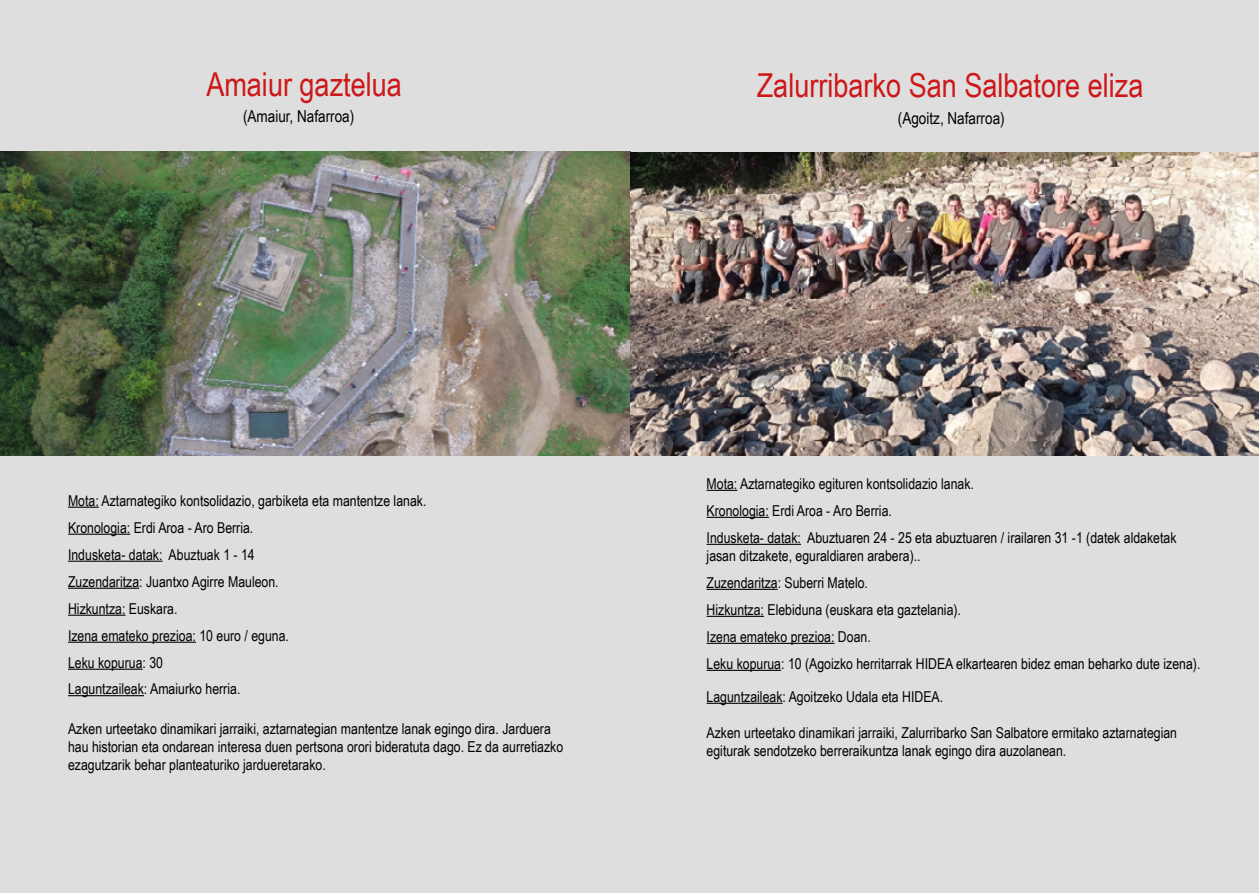
<style>
.page{position:relative;width:1259px;height:893px;background:#dedede}
.page>*{position:absolute;margin:0;border:0;box-sizing:border-box;transform-origin:0 0}
.t1{font:33px "Arial Narrow";color:#cd1719}
.t2{font:16.5px "Arial Narrow";color:#000}
.t3{font:15px/27px "Arial Narrow";color:#000}
</style>
<div class="page">
<img style="left:0;top:152px;width:1259px;height:304px">
<hr style="left:68px;top:507px;width:31px;height:1px;background:#000">
<hr style="left:68px;top:534px;width:62px;height:1px;background:#000">
<hr style="left:68px;top:561px;width:94px;height:1px;background:#000">
<hr style="left:68px;top:588px;width:71px;height:1px;background:#000">
<hr style="left:68px;top:615px;width:57px;height:1px;background:#000">
<hr style="left:68px;top:642px;width:128px;height:1px;background:#000">
<hr style="left:68px;top:669px;width:75px;height:1px;background:#000">
<hr style="left:68px;top:695px;width:76px;height:1px;background:#000">
<hr style="left:706px;top:490px;width:31px;height:1px;background:#000">
<hr style="left:706px;top:517px;width:63px;height:1px;background:#000">
<hr style="left:706px;top:544px;width:95px;height:1px;background:#000">
<hr style="left:706px;top:589px;width:71px;height:1px;background:#000">
<hr style="left:706px;top:616px;width:58px;height:1px;background:#000">
<hr style="left:706px;top:643px;width:128px;height:1px;background:#000">
<hr style="left:706px;top:670px;width:75px;height:1px;background:#000">
<hr style="left:706px;top:703px;width:76px;height:1px;background:#000">
<h1 class="t1" style="left:206px;top:60px;width:197px">Amaiur gaztelua</h1>
<p class="t2" style="left:243px;top:104px;width:113px">(Amaiur, Nafarroa)</p>
<p class="t3" style="left:68px;top:486px;width:360px">Mota: Aztarnategiko kontsolidazio, garbiketa eta mantentze lanak.<br>Kronologia: Erdi Aroa - Aro Berria.<br>Indusketa- datak: Abuztuak 1 - 14<br>Zuzendaritza: Juantxo Agirre Mauleon.<br>Hizkuntza: Euskara.<br>Izena emateko prezioa: 10 euro / eguna.<br>Leku kopurua: 30<br>Laguntzaileak: Amaiurko herria.</p>
<p class="t3" style="left:68px;top:719px;width:497px;line-height:18px">Azken urteetako dinamikari jarraiki, aztarnategian mantentze lanak egingo dira. Jarduera hau historian eta ondarean interesa duen pertsona orori bideratuta dago. Ez da aurretiazko ezagutzarik behar planteaturiko jardueretarako.</p>
<h1 class="t1" style="left:757px;top:61px;width:388px">Zalurribarko San Salbatore eliza</h1>
<p class="t2" style="left:898px;top:106px;width:108px">(Agoitz, Nafarroa)</p>
<p class="t3" style="left:706px;top:469px;width:471px">Mota: Aztarnategiko egituren kontsolidazio lanak.<br>Kronologia: Erdi Aroa - Aro Berria.<br>Indusketa- datak: Abuztuaren 24 - 25 eta abuztuaren / irailaren 31 -1 (datek aldaketak</p>
<p class="t3" style="left:706px;top:541px;width:495px">jasan ditzakete, eguraldiaren arabera)..<br>Zuzendaritza: Suberri Matelo.<br>Hizkuntza: Elebiduna (euskara eta gaztelania).<br>Izena emateko prezioa: Doan.<br>Leku kopurua: 10 (Agoizko herritarrak HIDEA elkartearen bidez eman beharko dute izena).</p>
<p class="t3" style="left:706px;top:682px;width:238px">Laguntzaileak: Agoitzeko Udala eta HIDEA.</p>
<p class="t3" style="left:706px;top:723px;width:472px;line-height:18px">Azken urteetako dinamikari jarraiki, Zalurribarko San Salbatore ermitako aztarnategian egiturak sendotzeko berreraikuntza lanak egingo dira auzolanean.</p>
</div>
